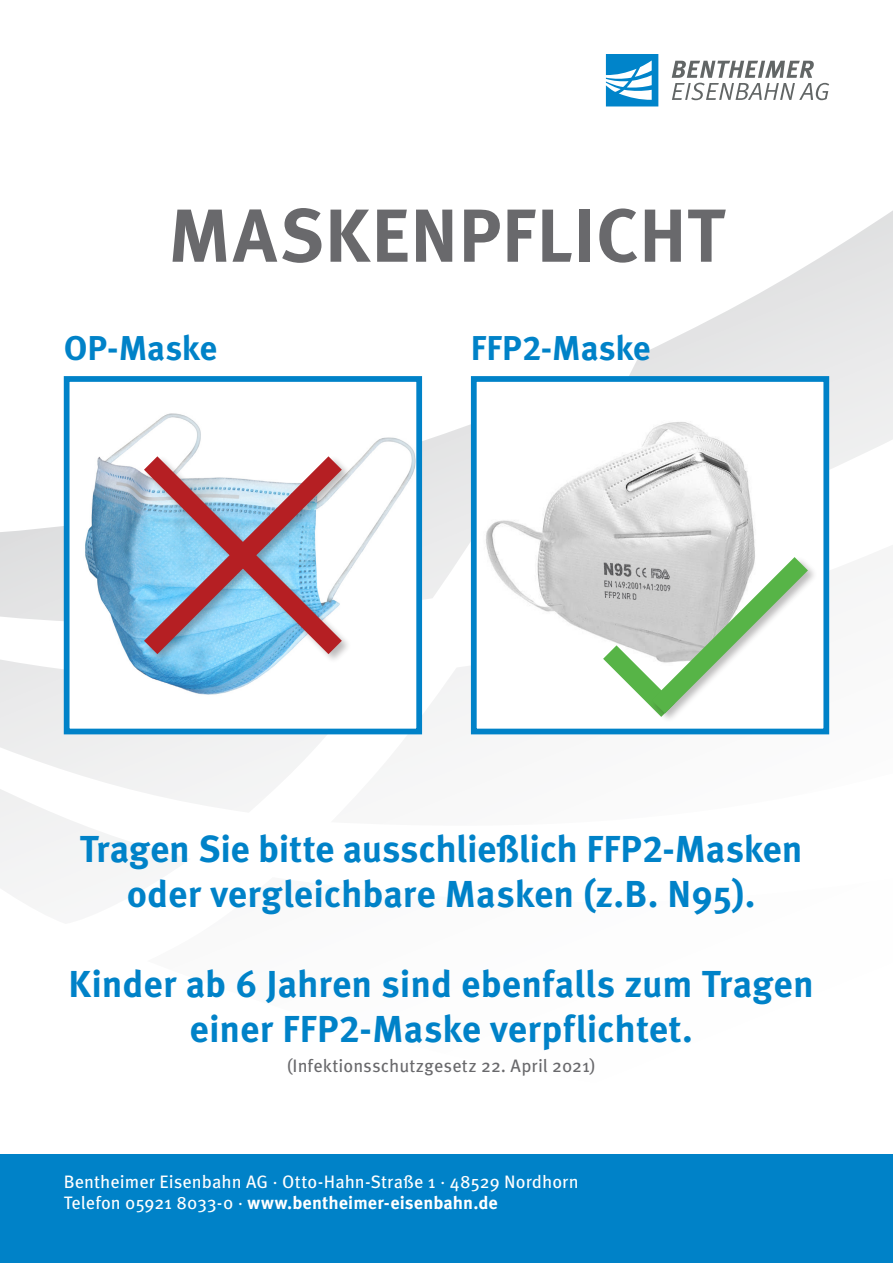
<style>
.page{position:relative;width:893px;height:1263px;background:#fff}
.page>*{position:absolute;margin:0;border:0;box-sizing:border-box;transform-origin:0 0}
.t1{font:700 75px "Meta Pro";letter-spacing:.01em;color:#69696c}
.t2{font:700 37.5px/45px "Meta Pro";color:#0082c8;text-align:center}
.t3{font:700 34.5px "Meta Pro";letter-spacing:-.005em;color:#0082c8}
.t4{font:18px/21px "Meta Pro";letter-spacing:.005em;color:#fff}
.t5{font:18px "Meta Pro";letter-spacing:.005em;color:#69696c}
.s1{font-family:"Meta Pro Norm"}
.s2{font-weight:700}
</style>
<div class="page">
<svg style="left:629px;top:211px;width:264px;height:328px"></svg>
<svg style="left:0;top:813px;width:141px;height:84px"></svg>
<svg style="left:0;top:392px;width:471px;height:231px"></svg>
<svg style="left:0;top:625px;width:331px;height:188px;fill:#f2f2f3"></svg>
<svg style="left:331px;top:539px;width:499px;height:201px"></svg>
<svg style="left:672px;top:61px;width:157px;height:39px"></svg>
<svg style="left:606px;top:54px;width:52px;height:52px"></svg>
<div style="left:0;top:1154px;width:893px;height:109px;background:#0082c8"></div>
<img style="left:71px;top:392px;width:344px;height:335px">
<div style="left:64px;top:376px;width:358px;height:358px;border:6px solid #0082c8"></div>
<img style="left:478px;top:383px;width:344px;height:344px">
<div style="left:471px;top:376px;width:358px;height:358px;border:6px solid #0082c8"></div>
<svg style="left:124px;top:436px;width:238px;height:238px"></svg>
<svg style="left:583px;top:537px;width:245px;height:200px"></svg>
<h1 class="t1" style="left:168px;top:177px;width:558px">MASKENPFLICHT</h1>
<p class="t3" style="left:64px;top:321px;width:155px">OP-Maske</p>
<p class="t3" style="left:471px;top:321px;width:181px">FFP2-Maske</p>
<p class="t2" style="left:80px;top:824px;width:724px">Tragen Sie bitte ausschließlich FFP2-Masken oder vergleichbare Masken (z.B. N95).</p>
<p class="t2" style="left:68px;top:959px;width:747px">Kinder ab 6 Jahren sind ebenfalls zum Tragen einer FFP2-Maske verpflichtet.</p>
<p class="t5" style="left:287px;top:1052px;width:310px">(Infektionsschutzgesetz 22. April 2021)</p>
<p class="t4" style="left:64px;top:1170px;width:517px">Bentheimer Eisenbahn AG <span class="s1">·</span> Otto-Hahn-Straße 1 <span class="s1">·</span> 48529 Nordhorn<br>Telefon 05921 8033-0 <span class="s1">·</span> <span class="s2">www.bentheimer-eisenbahn.de</span></p>
</div>
